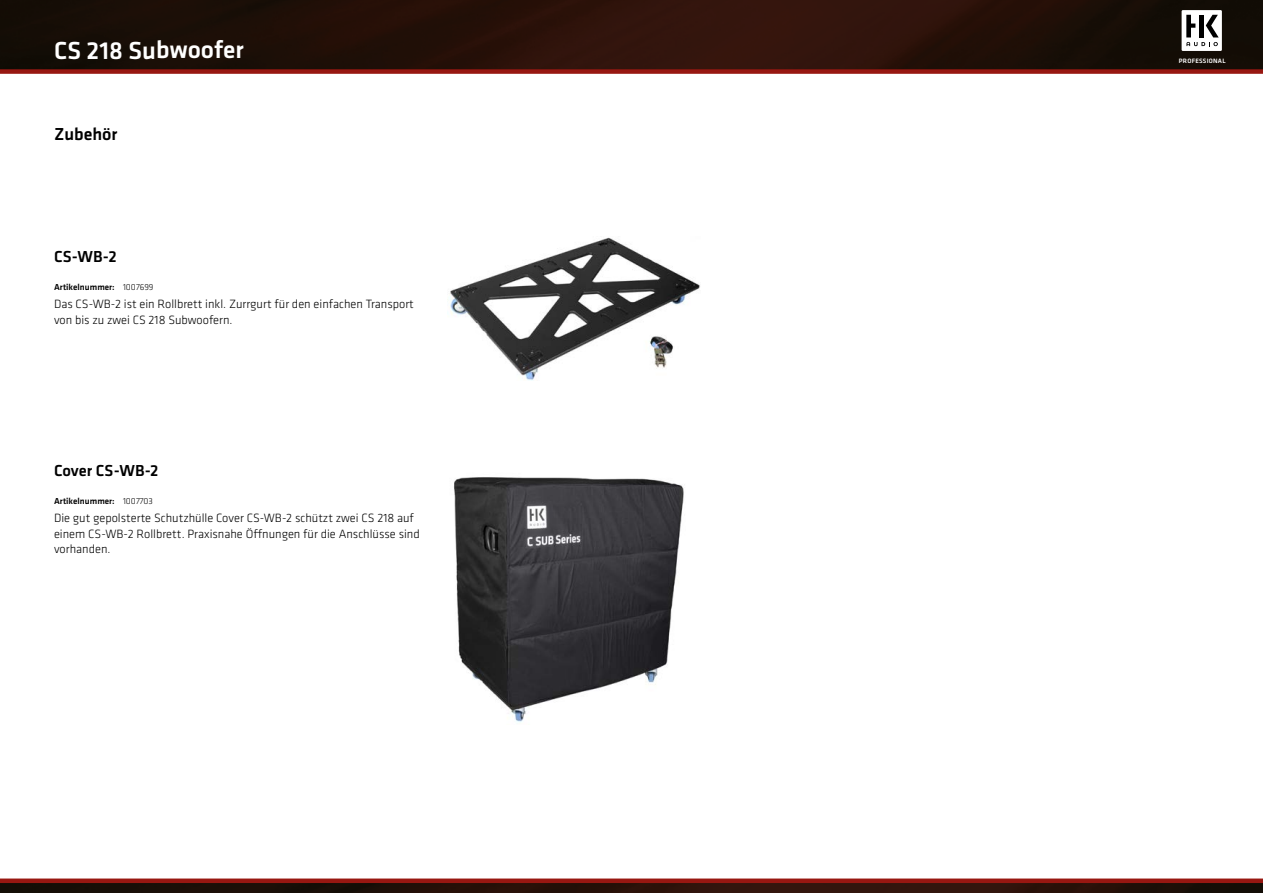
<style>
.page{position:relative;width:1263px;height:893px;background:#fff}
.page>*{position:absolute;margin:0;border:0;box-sizing:border-box;transform-origin:0 0}
.t1{font:500 25.5px "Klavika";letter-spacing:-.005em;color:#fff}
.t2{font:500 18px "Klavika";color:#000}
.t3{font:500 16.5px "Klavika";color:#000}
.t4{font:300 12.45px/15.8px "Klavika";color:#000}
.t5{font:500 9px "Klavika";letter-spacing:.005em;color:#000}
.t6{font:500 6.6px "Klavika";letter-spacing:.04em;color:#fff}
.s1{font-weight:300}
</style>
<div class="page">
<img style="left:0;top:883px;width:1263px;height:10px">
<div style="left:0;top:878px;width:1263px;height:5px;background:#981711"></div>
<img style="left:450px;top:237px;width:250px;height:143px">
<img style="left:454px;top:477px;width:230px;height:245px">
<img style="left:0;top:0;width:1263px;height:69px">
<div style="left:0;top:69px;width:1263px;height:5px;background:#981711"></div>
<div style="left:1181px;top:10px;width:41px;height:41px;background:#fff"></div>
<svg style="left:1186px;top:15px;width:33px;height:31px"></svg>
<hr style="left:1199px;top:15px;width:4px;height:22px;background:#000">
<h1 class="t1" style="left:54px;top:33px;width:192px">CS 218 Subwoofer</h1>
<h2 class="t2" style="left:54px;top:122px;width:65px">Zubehör</h2>
<h3 class="t3" style="left:54px;top:246px;width:64px">CS-WB-2</h3>
<p class="t5" style="left:54px;top:281px;width:101px">Artikelnummer: <span class="s1">1007699</span></p>
<p class="t4" style="left:54px;top:296px;width:361px">Das CS-WB-2 ist ein Rollbrett inkl. Zurrgurt für den einfachen Transport von bis zu zwei CS 218 Subwoofern.</p>
<h3 class="t3" style="left:54px;top:460px;width:106px">Cover CS-WB-2</h3>
<p class="t5" style="left:54px;top:495px;width:101px">Artikelnummer: <span class="s1">1007703</span></p>
<p class="t4" style="left:54px;top:510px;width:367px">Die gut gepolsterte Schutzhülle Cover CS-WB-2 schützt zwei CS 218 auf einem CS-WB-2 Rollbrett. Praxisnahe Öffnungen für die Anschlüsse sind vorhanden.</p>
<p class="t6" style="left:1179px;top:56px;width:48px">PROFESSIONAL</p>
</div>
